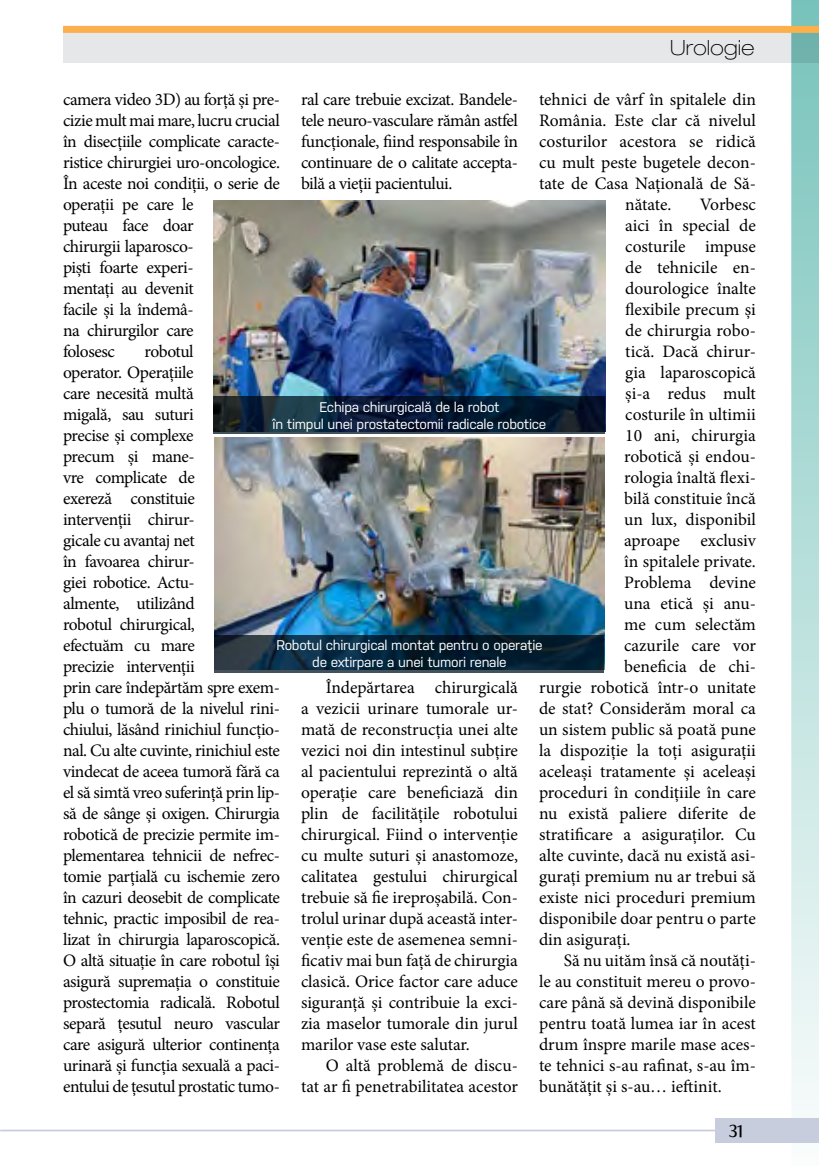
<style>
.page{position:relative;width:819px;height:1166px;background:#fff}
.page>*{position:absolute;margin:0;border:0;box-sizing:border-box;transform-origin:0 0}
.t1{font:100 expanded 21px "Helvetica Neue LT Pro";letter-spacing:.01em;color:#000}
.t2{font:18.03px "Salzburg";color:#000}
.t3{font:17.5px/21px "Minion Pro";letter-spacing:-.02em;color:#000}
.t4{font:17.5px/21px "Minion Pro";color:#000;text-align:right}
.t5{font:17.5px "Minion Pro";letter-spacing:.005em;color:#000}
.t6{font:14px/16.8px "Nudista";letter-spacing:-.02em;color:#fff;text-align:center}
</style>
<div class="page">
<div style="left:791px;top:0;width:28px;height:1166px;background:linear-gradient(to bottom,#77c3bb,#fbfdfd)"></div>
<div style="left:63px;top:28px;width:756px;height:34px;background:#e6e7e8"></div>
<div style="left:63px;top:26px;width:756px;height:7px;background:#fbb04b"></div>
<img style="left:213px;top:201px;width:392px;height:196px">
<img style="left:215px;top:438px;width:389px;height:197px">
<svg style="left:215px;top:635px;width:389px;height:37px;background:#0d2739"></svg>
<svg style="left:213px;top:397px;width:392px;height:37px;background:#0e2034"></svg>
<hr style="left:0;top:1129px;width:716px;height:2px;background:#c8cdde">
<div style="left:716px;top:1118px;width:103px;height:25px;background:#c8cdde"></div>
<p class="t1" style="left:670px;top:35px;width:86px">Urologie</p>
<p class="t3" style="left:63px;top:89px;width:218px">camera video 3D) au forță și pre&shy;cizie mult mai mare, lucru crucial în disecțiile complicate caracte&shy;ristice chirurgiei uro-oncologice.<br>În aceste noi condiții, o serie de operații pe care le<br>puteau face doar<br>chirurgii laparosco-<br>piști foarte experi-<br>mentați au devenit<br>facile și la îndemâ-<br>na chirurgilor care<br>folosesc</p>
<p class="t3" style="left:301px;top:89px;width:218px;text-align:justify">ral care trebuie excizat. Bandele&shy;tele neuro-vasculare rămân astfel funcționale, fiind responsabile în continuare de o calitate accepta&shy;bilă a vieții pacientului.</p>
<p class="t4" style="left:539px;top:89px;width:218px;text-align:center">tehnici de vârf în spitalele din<br>România. Este clar că nivelul costurilor acestora se ridică cu mult peste bugetele decon&shy;tate de Casa Națională de Să&shy;nătate.</p>
<p class="t4" style="left:699px;top:194px;width:58px">Vorbesc</p>
<p class="t4" style="left:625px;top:215px;width:132px">aici în special de</p>
<p class="t4" style="left:625px;top:236px;width:132px">costurile impuse</p>
<p class="t4" style="left:625px;top:257px;width:132px">de tehnicile en-</p>
<p class="t4" style="left:625px;top:278px;width:132px">dourologice înalte</p>
<p class="t4" style="left:625px;top:299px;width:132px">flexibile precum și</p>
<p class="t4" style="left:625px;top:320px;width:132px">de chirurgia robo-</p>
<p class="t4" style="left:625px;top:341px;width:132px">tică. Dacă chirur-</p>
<p class="t4" style="left:625px;top:362px;width:132px">gia laparoscopică</p>
<p class="t3" style="left:625px;top:383px;width:132px">și-a redus mult</p>
<p class="t4" style="left:625px;top:404px;width:132px">costurile în ultimii</p>
<p class="t4" style="left:625px;top:425px;width:132px">10 ani, chirurgia</p>
<p class="t4" style="left:624px;top:446px;width:133px">robotică și endou-</p>
<p class="t4" style="left:624px;top:467px;width:133px">rologia înaltă flexi-</p>
<p class="t4" style="left:624px;top:488px;width:133px">bilă constituie încă</p>
<p class="t4" style="left:624px;top:509px;width:133px">un lux, disponibil</p>
<p class="t3" style="left:624px;top:530px;width:133px">aproape exclusiv</p>
<p class="t3" style="left:624px;top:551px;width:133px">în spitalele private.</p>
<p class="t4" style="left:624px;top:572px;width:133px">Problema devine</p>
<p class="t4" style="left:624px;top:593px;width:133px">una etică și anu-</p>
<p class="t5" style="left:624px;top:613px;width:133px">me cum selectăm</p>
<p class="t4" style="left:624px;top:635px;width:133px">cazurile care vor</p>
<p class="t4" style="left:624px;top:656px;width:133px">beneficia de chi-</p>
<p class="t4" style="left:539px;top:677px;width:218px">rurgie robotică într-o unitate</p>
<p class="t4" style="left:539px;top:698px;width:218px">de stat? Considerăm moral ca</p>
<p class="t4" style="left:539px;top:719px;width:218px">un sistem public să poată pune</p>
<p class="t4" style="left:539px;top:740px;width:218px">la dispoziție la toți asigurații</p>
<p class="t4" style="left:539px;top:761px;width:218px">aceleași tratamente și aceleași</p>
<p class="t4" style="left:539px;top:782px;width:218px">proceduri în condițiile în care</p>
<p class="t4" style="left:539px;top:803px;width:218px">nu există paliere diferite de</p>
<p class="t4" style="left:539px;top:824px;width:218px">stratificare a asiguraților. Cu</p>
<p class="t4" style="left:539px;top:845px;width:218px">alte cuvinte, dacă nu există asi-</p>
<p class="t4" style="left:539px;top:866px;width:218px">gurați premium nu ar trebui să</p>
<p class="t4" style="left:539px;top:887px;width:218px">existe nici proceduri premium</p>
<p class="t4" style="left:539px;top:908px;width:218px">disponibile doar pentru o parte</p>
<p class="t4" style="left:539px;top:929px;width:93px">din asigurați.</p>
<p class="t4" style="left:563px;top:950px;width:194px">Să nu uităm însă că noutăți-</p>
<p class="t3" style="left:539px;top:971px;width:218px">le au constituit mereu o provo-</p>
<p class="t4" style="left:539px;top:992px;width:218px">care până să devină disponibile</p>
<p class="t4" style="left:539px;top:1013px;width:218px">pentru toată lumea iar în acest</p>
<p class="t4" style="left:539px;top:1034px;width:218px">drum înspre marile mase aces-</p>
<p class="t3" style="left:539px;top:1055px;width:218px">te tehnici s-au rafinat, s-au îm-</p>
<p class="t4" style="left:539px;top:1076px;width:184px">bunătățit și s-au… ieftinit.</p>
<p class="t3" style="left:63px;top:341px;width:218px;text-indent:81px">robotul<br>operator. Operațiile<br>care necesită multă<br>migală, sau suturi<br>precise și complexe<br>precum și mane-<br>vre complicate de<br>exereză constituie<br>intervenții chirur-<br>gicale cu avantaj net<br>în favoarea chirur-<br>giei robotice. Actu-<br>almente, utilizând<br>robotul chirurgical,<br>efectuăm cu mare<br>precizie intervenții<br>prin care îndepărtăm spre exem&shy;plu o tumoră de la nivelul rini&shy;chiului, lăsând rinichiul funcțio&shy;nal. Cu alte cuvinte, rinichiul este vindecat de aceea tumoră fără ca el să simtă vreo suferință prin lip&shy;să de sânge și oxigen. Chirurgia robotică de precizie permite im&shy;plementarea tehnicii de nefrec&shy;tomie parțială cu ischemie zero în cazuri deosebit de complicate tehnic, practic imposibil de rea&shy;lizat în chirurgia laparoscopică.<br>O altă situație în care robotul își asigură supremația o constituie prostectomia radicală. Robotul separă țesutul neuro vascular care asigură ulterior continența urinară și funcția sexuală a paci&shy;entului de țesutul prostatic tumo-</p>
<p class="t6" style="left:272px;top:398px;width:275px">Echipa chirurgicală de la robot<br>în timpul unei prostatectomii radicale robotice</p>
<p class="t6" style="left:276px;top:636px;width:268px">Robotul chirurgical montat pentru o operaţie de extirpare a unei tumori renale</p>
<p class="t3" style="left:301px;top:677px;width:218px;text-align:justify;text-indent:25px">Îndepărtarea chirurgicală a vezicii urinare tumorale ur&shy;mată de reconstrucția unei alte vezici noi din intestinul subțire al pacientului reprezintă o altă operație care beneficiază din plin de facilitățile robotului chirurgical. Fiind o intervenție cu multe suturi și anastomoze, calitatea gestului chirurgical trebuie să fie ireproșabilă. Con&shy;trolul urinar după această inter&shy;venție este de asemenea semni&shy;ficativ mai bun față de chirurgia clasică. Orice factor care aduce siguranță și contribuie la exci&shy;zia maselor tumorale din jurul marilor vase este salutar.</p>
<p class="t4" style="left:301px;top:1055px;width:218px">O altă problemă de discu-<br>tat ar fi penetrabilitatea acestor</p>
<p class="t2" style="left:729px;top:1120px;width:15px">31</p>
</div>
